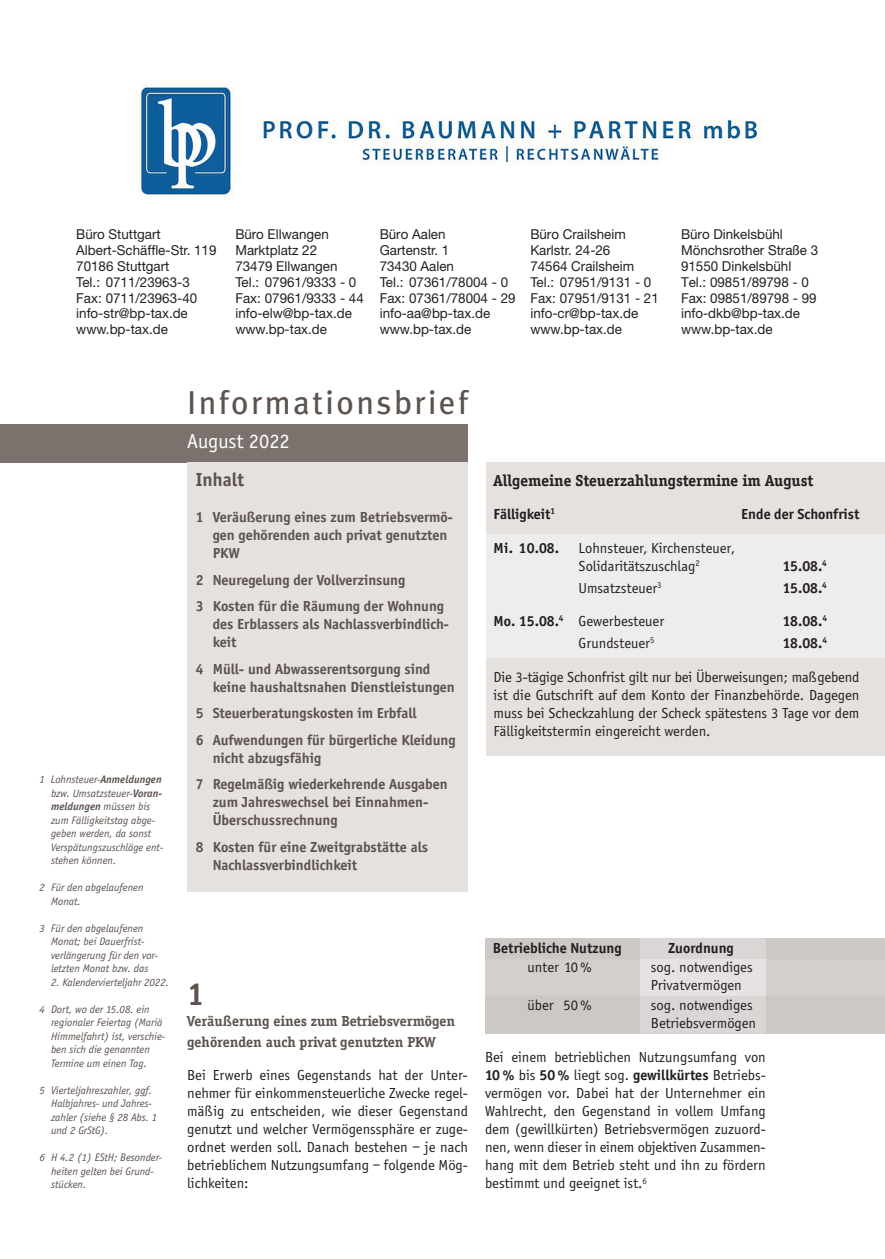
<style>
.page{position:relative;width:885px;height:1259px;background:#fff}
.page>*{position:absolute;margin:0;border:0;box-sizing:border-box;transform-origin:0 0}
.t1{font:33px "Meta Plus";letter-spacing:.075em;color:#5d524e}
.t2{font:700 33px "Officina Serif";color:#5d524e}
.t3{font:21px "Officina Sans";color:#fff}
.t4{font:700 19.5px "Officina Sans";color:#5d524e}
.t5{font:700 16.5px "Officina Serif";color:#231f20}
.t6{font:15px/18px "Officina Sans";color:#231f20;text-align:justify}
.t7{font:700 15px/18px "Officina Sans";color:#5d524e}
.t8{font:700 15px "Officina Sans";color:#231f20}
.t9{font:700 15px/21px "Officina Serif";color:#5d524e}
.t10{font:13.65px/15.8px "Helvetica Neue";color:#231f20}
.t11{font:italic 11.25px/13.5px "Officina Sans";color:#5d524e}
.s1{font-weight:700}
</style>
<div class="page">
<img style="left:141px;top:83px;width:623px;height:113px">
<div style="left:0;top:424px;width:468px;height:38px;background:#7b716d"></div>
<div style="left:468px;top:462px;width:416px;height:294px;background:#e5e1df"></div>
<div style="left:485px;top:534px;width:399px;height:123px;background:#eeedec"></div>
<div style="left:468px;top:421px;width:17px;height:374px;background:#fff"></div>
<div style="left:187px;top:462px;width:281px;height:430px;background:#e5e1df"></div>
<div style="left:485px;top:938px;width:399px;height:95px;background:#d3cfcd"></div>
<div style="left:640px;top:959px;width:125px;height:36px;background:#e5e2e1"></div>
<p class="t10" style="left:76px;top:226px;width:142px">Büro Stuttgart<br>Albert-Schäffle-Str. 119<br>70186 Stuttgart<br>Tel.: 0711/23963-3<br>Fax: 0711/23963-40 info-str@bp-tax.de www.bp-tax.de</p>
<p class="t10" style="left:235px;top:226px;width:130px">Büro Ellwangen<br>Marktplatz 22<br>73479 Ellwangen<br>Tel.: 07961/9333 - 0<br>Fax: 07961/9333 - 44 info-elw@bp-tax.de www.bp-tax.de</p>
<p class="t10" style="left:379px;top:226px;width:137px">Büro Aalen<br>Gartenstr. 1<br>73430 Aalen<br>Tel.: 07361/78004 - 0<br>Fax: 07361/78004 - 29 info-aa@bp-tax.de www.bp-tax.de</p>
<p class="t10" style="left:530px;top:226px;width:130px">Büro Crailsheim<br>Karlstr. 24-26<br>74564 Crailsheim<br>Tel.: 07951/9131 - 0<br>Fax: 07951/9131 - 21 info-cr@bp-tax.de www.bp-tax.de</p>
<h1 class="t1" style="left:187px;top:383px;width:282px">Informationsbrief</h1>
<h2 class="t3" style="left:187px;top:433px;width:104px">August 2022</h2>
<p class="t10" style="left:681px;top:226px;width:139px">Büro Dinkelsbühl<br>Mönchsrother Straße 3<br>91550 Dinkelsbühl<br>Tel.: 09851/89798 - 0<br>Fax: 09851/89798 - 99 info-dkb@bp-tax.de www.bp-tax.de</p>
<p class="t11" style="left:51px;top:773px;width:114px;text-indent:-12px">1 Lohnsteuer-<span class="s1">Anmeldungen </span>bzw. Umsatzsteuer-<span class="s1">Voran&shy;meldungen</span> müssen bis zum Fälligkeitstag abge&shy;geben werden, da sonst<br>Verspätungszuschläge ent&shy;stehen können.</p>
<p class="t11" style="left:51px;top:881px;width:94px;text-indent:-12px">2 Für den abgelaufenen<br>Monat.</p>
<p class="t11" style="left:51px;top:922px;width:108px;text-indent:-12px">3 Für den abgelaufenen<br>Monat; bei Dauerfrist&shy;verlängerung für den vor&shy;letzten Monat bzw. das</p>
<p class="t11" style="left:51px;top:976px;width:119px">2. Kalendervierteljahr 2022.</p>
<p class="t11" style="left:51px;top:1003px;width:115px;text-indent:-12px">4 Dort, wo der 15.08. ein regionaler Feiertag (Mariä<br>Himmelfahrt) ist, verschie&shy;ben sich die genannten<br>Termine um einen Tag.</p>
<p class="t11" style="left:51px;top:1084px;width:108px;text-indent:-12px">5 Vierteljahreszahler, ggf.<br>Halbjahres- und Jahres&shy;zahler (siehe § 28 Abs. 1 und 2 GrStG).</p>
<p class="t11" style="left:51px;top:1151px;width:112px;text-indent:-12px">6 H 4.2 (1) EStH; Besonder&shy;heiten gelten bei Grund&shy;stücken.</p>
<h3 class="t4" style="left:196px;top:472px;width:50px">Inhalt</h3>
<p class="t7" style="left:213px;top:509px;width:241px;text-indent:-17px">1 Veräußerung eines zum Betriebsvermö&shy;gen gehörenden auch privat genutzten<br>PKW</p>
<p class="t7" style="left:196px;top:567px;width:250px;line-height:26.5px">2 Neuregelung der Vollverzinsung<br>3 Kosten für die Räumung der Wohnung</p>
<p class="t7" style="left:213px;top:616px;width:238px">des Erblassers als Nachlassverbindlich&shy;keit</p>
<p class="t7" style="left:213px;top:661px;width:243px;text-indent:-17px">4 Müll- und Abwasserentsorgung sind keine haushaltsnahen Dienstleistungen</p>
<p class="t7" style="left:196px;top:701px;width:261px;line-height:26.5px">5 Steuerberatungskosten im Erbfall<br>6 Aufwendungen für bürgerliche Kleidung</p>
<p class="t7" style="left:196px;top:745px;width:253px;line-height:26.5px;text-indent:17px">nicht abzugsfähig<br>7 Regelmäßig wiederkehrende Ausgaben</p>
<p class="t7" style="left:213px;top:794px;width:217px">zum Jahreswechsel bei Einnahmen-<br>Überschussrechnung</p>
<p class="t7" style="left:213px;top:839px;width:217px;text-indent:-17px">8 Kosten für eine Zweitgrabstätte als<br>Nachlassverbindlichkeit</p>
<p class="t5" style="left:493px;top:474px;width:321px">Allgemeine Steuerzahlungstermine im August</p>
<p class="t8" style="left:493px;top:508px;width:63px">Fälligkeit<sup>1</sup></p>
<p class="t8" style="left:741px;top:508px;width:120px">Ende der Schonfrist</p>
<p class="t8" style="left:493px;top:542px;width:67px">Mi. 10.08.</p>
<p class="t6" style="left:578px;top:540px;width:158px">Lohnsteuer, Kirchensteuer,<br>Solidaritätszuschlag<sup>2</sup></p>
<p class="t8" style="left:782px;top:560px;width:46px">15.08.<sup>4</sup></p>
<p class="t6" style="left:578px;top:580px;width:84px">Umsatzsteuer<sup>3</sup></p>
<p class="t8" style="left:782px;top:582px;width:46px">15.08.<sup>4</sup></p>
<p class="t6" style="left:493px;top:613px;width:172px"><span class="s1">Mo. 15.08.</span><sup>4</sup> Gewerbesteuer</p>
<p class="t8" style="left:782px;top:615px;width:46px">18.08.<sup>4</sup></p>
<p class="t6" style="left:578px;top:635px;width:77px">Grundsteuer<sup>5</sup></p>
<p class="t8" style="left:782px;top:636px;width:46px">18.08.<sup>4</sup></p>
<p class="t6" style="left:493px;top:669px;width:367px">Die 3-tägige Schonfrist gilt nur bei Überweisungen; maßgebend ist die Gutschrift auf dem Konto der Finanzbehörde. Dagegen muss bei Scheckzahlung der Scheck spätestens 3 Tage vor dem Fälligkeitstermin eingereicht werden.</p>
<h1 class="t2" style="left:187px;top:981px;width:19px">1</h1>
<p class="t9" style="left:187px;top:1011px;width:269px">Veräußerung eines zum Betriebsvermögen gehörenden auch privat genutzten PKW</p>
<p class="t6" style="left:187px;top:1067px;width:282px">Bei Erwerb eines Gegenstands hat der Unter&shy;nehmer für einkommensteuerliche Zwecke regel&shy;mäßig zu entscheiden, wie dieser Gegenstand genutzt und welcher Vermögenssphäre er zuge&shy;ordnet werden soll. Danach bestehen – je nach betrieblichem Nutzungsumfang – folgende Mög&shy;lichkeiten:</p>
<p class="t8" style="left:493px;top:942px;width:130px">Betriebliche Nutzung</p>
<p class="t8" style="left:668px;top:942px;width:67px">Zuordnung</p>
<p class="t6" style="left:527px;top:959px;width:65px">unter 10 %</p>
<p class="t6" style="left:650px;top:959px;width:103px">sog. notwendiges<br>Privatvermögen</p>
<p class="t6" style="left:527px;top:997px;width:65px">über 50 %</p>
<p class="t6" style="left:650px;top:997px;width:107px">sog. notwendiges<br>Betriebsvermögen</p>
<p class="t6" style="left:485px;top:1049px;width:282px">Bei einem betrieblichen Nutzungsumfang von <span class="s1">10 %</span> bis <span class="s1">50 %</span> liegt sog. <span class="s1">gewillkürtes</span> Betriebs&shy;vermögen vor. Dabei hat der Unternehmer ein Wahlrecht, den Gegenstand in vollem Umfang dem (gewillkürten) Betriebsvermögen zuzuord&shy;nen, wenn dieser in einem objektiven Zusammen&shy;hang mit dem Betrieb steht und ihn zu fördern bestimmt und geeignet ist.<sup>6</sup></p>
</div>
